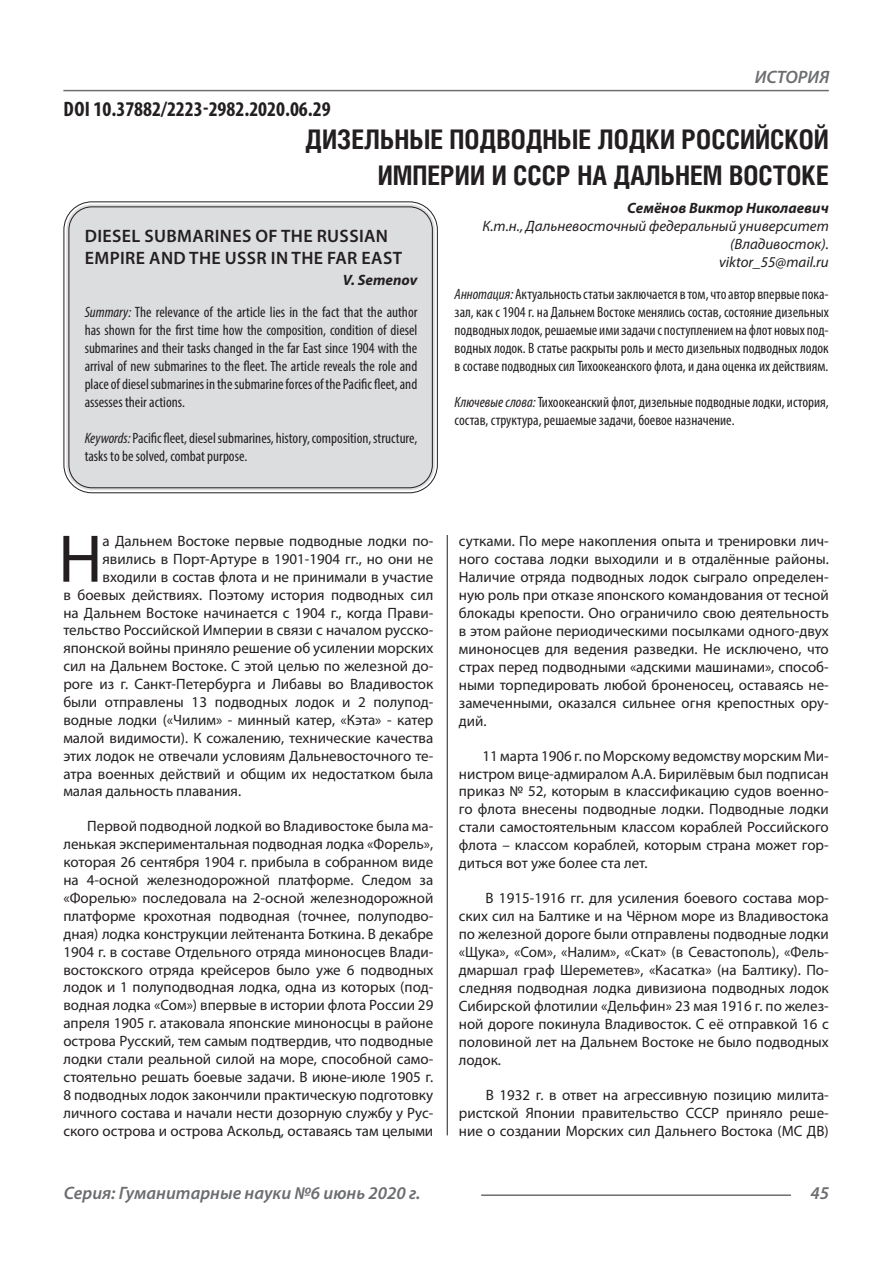
<style>
.page{position:relative;width:893px;height:1263px;background:#fff}
.page>*{position:absolute;margin:0;border:0;box-sizing:border-box;transform-origin:0 0}
.Статья_текст_первый{font:67.95px "Myriad Pro";color:#231f20}
.Статья_название{font:700 27px/36px "Helios Cond C";color:#231f20;text-align:right}
.ДОИ{font:700 condensed 21px "Myriad Pro";color:#231f20}
.Статья_название_англ{font:600 18px/21.6px "Myriad Pro";letter-spacing:.02em;color:#231f20}
.t1{font:italic 600 18px "Myriad Pro";color:#6c6d70}
.Статья_текст{font:15px/18px "Myriad Pro";color:#231f20;text-align:justify}
.Статья_текст_первый-2{font:15px "Myriad Pro";color:#231f20}
.Статья_аннотация_тек{font:condensed 15px/18px "Myriad Pro";color:#231f20;text-align:justify}
.Статья_аннотация_анг{font:condensed 15px/18px "Myriad Pro";color:#231f20;text-align:justify}
.Статья_автор_инфо{font:italic 15px/18px "Myriad Pro";color:#231f20;text-align:right}
.Статья_автор_инфо-2{font:italic 700 15px "Myriad Pro";color:#231f20}
.Статья_автор_англ{font:italic 700 15px "Myriad Pro";color:#231f20}
.s1{font-style:italic}
</style>
<div class="page">
<hr style="left:447px;top:128px;width:1px;height:1007px;background:#231f20">
<hr style="left:63px;top:90px;width:766px;height:1px;background:#6c6d70">
<hr style="left:481px;top:1194px;width:310px;height:2px;background:#6c6d70">
<div style="left:443px;top:127px;width:16px;height:408px;background:#fff"></div>
<div style="left:66px;top:204px;width:369px;height:286px;background:#dcdddf;border-radius:26px"></div>
<div style="left:63px;top:201px;width:375px;height:292px;border:1px solid #231f20;border-radius:28px"></div>
<div style="left:68px;top:206px;width:365px;height:282px;border:1px solid #231f20;border-radius:23px"></div>
<p class="ДОИ" style="left:64px;top:95px;width:269px">DOI 10.37882/2223-2982.2020.06.29</p>
<p class="t1" style="left:755px;top:66px;width:76px">ИСТОРИЯ</p>
<p class="Статья_название" style="left:305px;top:121px;width:525px">ДИЗЕЛЬНЫЕ ПОДВОДНЫЕ ЛОДКИ РОССИЙСКОЙ<br>ИМПЕРИИ И СССР НА ДАЛЬНЕМ ВОСТОКЕ</p>
<p class="Статья_автор_инфо-2" style="left:627px;top:198px;width:203px">Семёнов Виктор Николаевич</p>
<p class="Статья_автор_инфо" style="left:483px;top:216px;width:348px">К.т.н., Дальневосточный федеральный университет (Владивосток).</p>
<p class="Статья_автор_инфо" style="left:719px;top:252px;width:111px">viktor_55@mail.ru</p>
<p class="Статья_аннотация_тек" style="left:455px;top:285px;width:376px"><span class="s1">Аннотация:</span> Актуальность статьи заключается в том, что автор впервые пока&shy;зал, как с 1904 г. на Дальнем Востоке менялись состав, состояние дизельных подводных лодок, решаемые ими задачи с поступлением на флот новых под&shy;водных лодок. В статье раскрыты роль и место дизельных подводных лодок в составе подводных сил Тихоокеанского флота, и дана оценка их действиям.</p>
<p class="Статья_аннотация_тек" style="left:455px;top:393px;width:376px"><span class="s1">Ключевые слова:</span> Тихоокеанский флот, дизельные подводные лодки, история, состав, структура, решаемые задачи, боевое назначение.</p>
<p class="Статья_название_англ" style="left:85px;top:225px;width:319px">DIESEL SUBMARINES OF THE RUSSIAN<br>EMPIRE AND THE USSR IN THE FAR EAST</p>
<p class="Статья_автор_англ" style="left:343px;top:270px;width:76px">V. Semenov</p>
<p class="Статья_аннотация_анг" style="left:85px;top:303px;width:334px"><span class="s1">Summary:</span> The relevance of the article lies in the fact that the author has shown for the first time how the composition, condition of diesel submarines and their tasks changed in the far East since 1904 with the arrival of new submarines to the fleet. The article reveals the role and place of diesel submarines in the submarine forces of the Pacific fleet, and assesses their actions.</p>
<p class="Статья_аннотация_анг" style="left:85px;top:429px;width:334px"><span class="s1">Keywords:</span> Pacific fleet, diesel submarines, history, composition, structure, tasks to be solved, combat purpose.</p>
<p class="Статья_текст_первый" style="left:58px;top:517px;width:46px">Н</p>
<p class="Статья_текст_первый-2" style="left:103px;top:532px;width:332px">а Дальнем Востоке первые подводные лодки по-</p>
<p class="Статья_текст_первый-2" style="left:103px;top:550px;width:332px">явились в Порт-Артуре в 1901-1904 гг., но они не</p>
<p class="Статья_текст_первый-2" style="left:103px;top:567px;width:332px">входили в состав флота и не принимали в участие</p>
<p class="Статья_текст_первый-2" style="left:63px;top:585px;width:371px">в боевых действиях. Поэтому история подводных сил</p>
<p class="Статья_текст_первый-2" style="left:63px;top:603px;width:371px">на Дальнем Востоке начинается с 1904 г., когда Прави-</p>
<p class="Статья_текст_первый-2" style="left:63px;top:621px;width:371px">тельство Российской Империи в связи с началом русско-</p>
<p class="Статья_текст_первый-2" style="left:63px;top:639px;width:371px">японской войны приняло решение об усилении морских</p>
<p class="Статья_текст_первый-2" style="left:63px;top:657px;width:371px">сил на Дальнем Востоке. С этой целью по железной до-</p>
<p class="Статья_текст_первый-2" style="left:63px;top:675px;width:371px">роге из г. Санкт-Петербурга и Либавы во Владивосток</p>
<p class="Статья_текст_первый-2" style="left:63px;top:693px;width:371px">были отправлены 13 подводных лодок и 2 полупод-</p>
<p class="Статья_текст_первый-2" style="left:63px;top:711px;width:371px">водные лодки («Чилим» - минный катер, «Кэта» - катер</p>
<p class="Статья_текст_первый-2" style="left:63px;top:728px;width:371px">малой видимости). К сожалению, технические качества</p>
<p class="Статья_текст_первый-2" style="left:63px;top:746px;width:371px">этих лодок не отвечали условиям Дальневосточного те-</p>
<p class="Статья_текст_первый-2" style="left:63px;top:764px;width:371px">атра военных действий и общим их недостатком была</p>
<p class="Статья_текст_первый-2" style="left:63px;top:782px;width:179px">малая дальность плавания.</p>
<p class="Статья_текст" style="left:63px;top:817px;width:371px;text-indent:24px">Первой подводной лодкой во Владивостоке была ма&shy;ленькая экспериментальная подводная лодка «Форель», которая 26 сентября 1904 г. прибыла в собранном виде на 4-осной железнодорожной платформе. Следом за «Форелью» последовала на 2-осной железнодорожной платформе крохотная подводная (точнее, полуподво&shy;дная) лодка конструкции лейтенанта Боткина. В декабре 1904 г. в составе Отдельного отряда миноносцев Влади&shy;востокского отряда крейсеров было уже 6 подводных лодок и 1 полуподводная лодка, одна из которых (под&shy;водная лодка «Сом») впервые в истории флота России 29 апреля 1905 г. атаковала японские миноносцы в районе острова Русский, тем самым подтвердив, что подводные лодки стали реальной силой на море, способной само&shy;стоятельно решать боевые задачи. В июне-июле 1905 г.<br>8 подводных лодок закончили практическую подготовку личного состава и начали нести дозорную службу у Рус&shy;ского острова и острова Аскольд, оставаясь там целыми</p>
<p class="Статья_текст" style="left:459px;top:532px;width:371px">сутками. По мере накопления опыта и тренировки лич&shy;ного состава лодки выходили и в отдалённые районы.<br>Наличие отряда подводных лодок сыграло определен&shy;ную роль при отказе японского командования от тесной блокады крепости. Оно ограничило свою деятельность в этом районе периодическими посылками одного-двух миноносцев для ведения разведки. Не исключено, что страх перед подводными «адскими машинами», способ&shy;ными торпедировать любой броненосец, оставаясь не&shy;замеченными, оказался сильнее огня крепостных ору&shy;дий.</p>
<p class="Статья_текст" style="left:459px;top:746px;width:371px;text-indent:24px">11 марта 1906 г. по Морскому ведомству морским Ми&shy;нистром вице-адмиралом А.А. Бирилёвым был подписан приказ № 52, которым в классификацию судов военно&shy;го флота внесены подводные лодки. Подводные лодки стали самостоятельным классом кораблей Российского флота – классом кораблей, которым страна может гор&shy;диться вот уже более ста лет.</p>
<p class="Статья_текст" style="left:459px;top:889px;width:371px;text-indent:27px">В 1915-1916 гг. для усиления боевого состава мор&shy;ских сил на Балтике и на Чёрном море из Владивостока по железной дороге были отправлены подводные лодки «Щука», «Сом», «Налим», «Скат» (в Севастополь), «Фель&shy;дмаршал граф Шереметев», «Касатка» (на Балтику). По&shy;следняя подводная лодка дивизиона подводных лодок Сибирской флотилии «Дельфин» 23 мая 1916 г. по желез&shy;ной дороге покинула Владивосток. С её отправкой 16 с половиной лет на Дальнем Востоке не было подводных лодок.</p>
<p class="Статья_текст" style="left:459px;top:1085px;width:371px;text-indent:27px">В 1932 г. в ответ на агрессивную позицию милита&shy;ристской Японии правительство СССР приняло реше&shy;ние о создании Морских сил Дальнего Востока (МС ДВ)</p>
<p class="t1" style="left:64px;top:1182px;width:358px">Серия: Гуманитарные науки №6 июнь 2020 г.</p>
<p class="t1" style="left:810px;top:1182px;width:20px">45</p>
</div>
